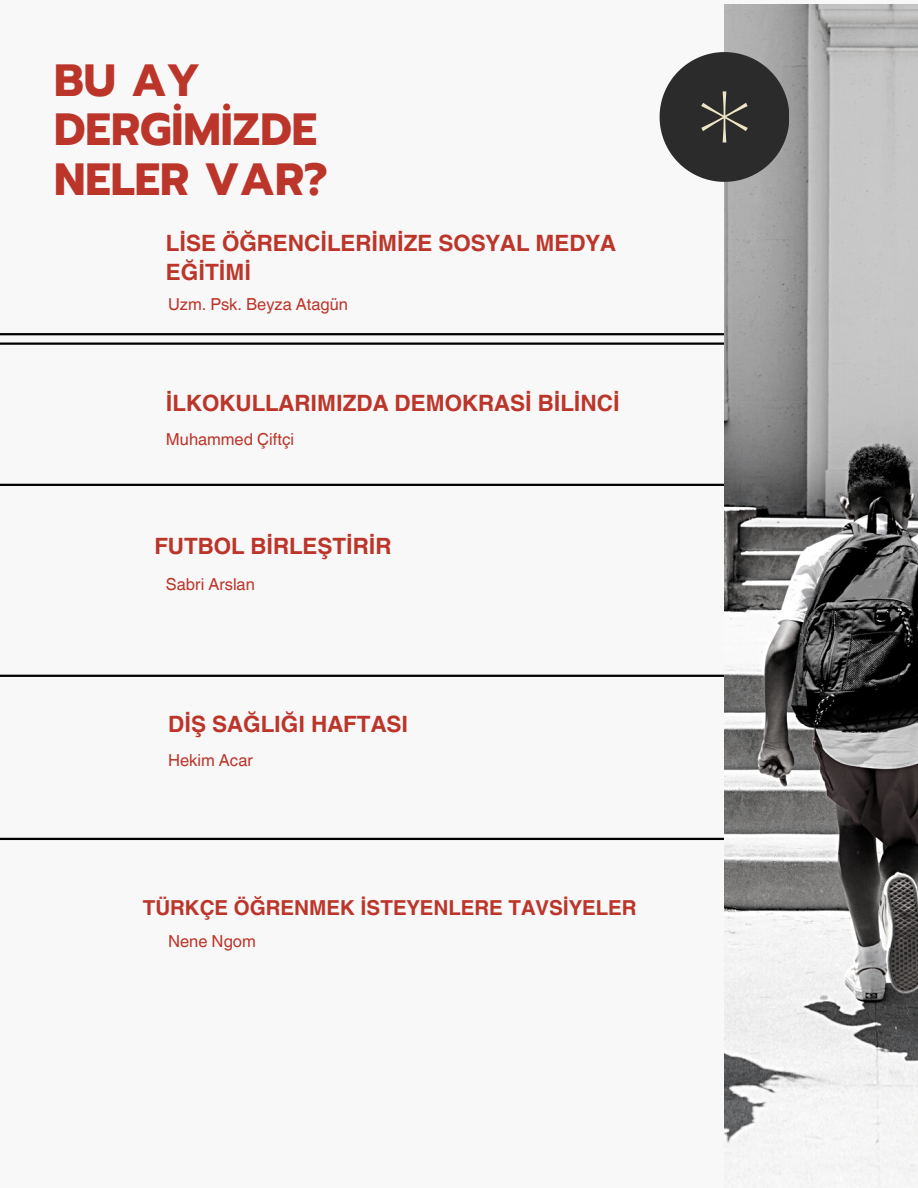
<style>
.page{position:relative;width:918px;height:1188px;background:#f8f8f8}
.page>*{position:absolute;margin:0;border:0;box-sizing:border-box;transform-origin:0 0}
.t1{font:700 45px/49.5px "Prompt";color:#bc352a}
.t2{font:700 22.5px/28.2px "Helvetica World";color:#bc352a}
.t3{font:700 20.55px "Helvetica World";color:#bc352a}
.t4{font:16.5px "Helvetica World";color:#bc352a}
</style>
<div class="page">
<hr style="left:0;top:333px;width:918px;height:2px;background:#000001">
<hr style="left:0;top:343px;width:918px;height:2px;background:#000001">
<hr style="left:0;top:484px;width:918px;height:2px;background:#000001">
<hr style="left:0;top:675px;width:918px;height:2px;background:#000001">
<hr style="left:0;top:838px;width:918px;height:2px;background:#000001">
<img style="left:724px;top:5px;width:194px;height:1177px">
<svg style="left:660px;top:52px;width:129px;height:129px"></svg>
<h1 class="t1" style="left:54px;top:56px;width:275px">BU AY<br>DERGİMİZDE<br>NELER VAR?</h1>
<p class="t2" style="left:166px;top:227px;width:452px">LİSE ÖĞRENCİLERİMİZE SOSYAL MEDYA<br>EĞİTİMİ</p>
<h2 class="t4" style="left:168px;top:295px;width:181px">Uzm. Psk. Beyza Atagün</h2>
<p class="t2" style="left:166px;top:387px;width:455px">İLKOKULLARIMIZDA DEMOKRASİ BİLİNCİ</p>
<h2 class="t4" style="left:166px;top:430px;width:130px">Muhammed Çiftçi</h2>
<p class="t2" style="left:154px;top:530px;width:239px">FUTBOL BİRLEŞTİRİR</p>
<p class="t4" style="left:166px;top:574px;width:90px">Sabri Arslan</p>
<p class="t2" style="left:168px;top:708px;width:242px">DİŞ SAĞLIĞI HAFTASI</p>
<p class="t4" style="left:168px;top:751px;width:86px">Hekim Acar</p>
<h2 class="t3" style="left:143px;top:891px;width:495px">TÜRKÇE ÖĞRENMEK İSTEYENLERE TAVSİYELER</h2>
<p class="t4" style="left:168px;top:931px;width:89px">Nene Ngom</p>
</div>
